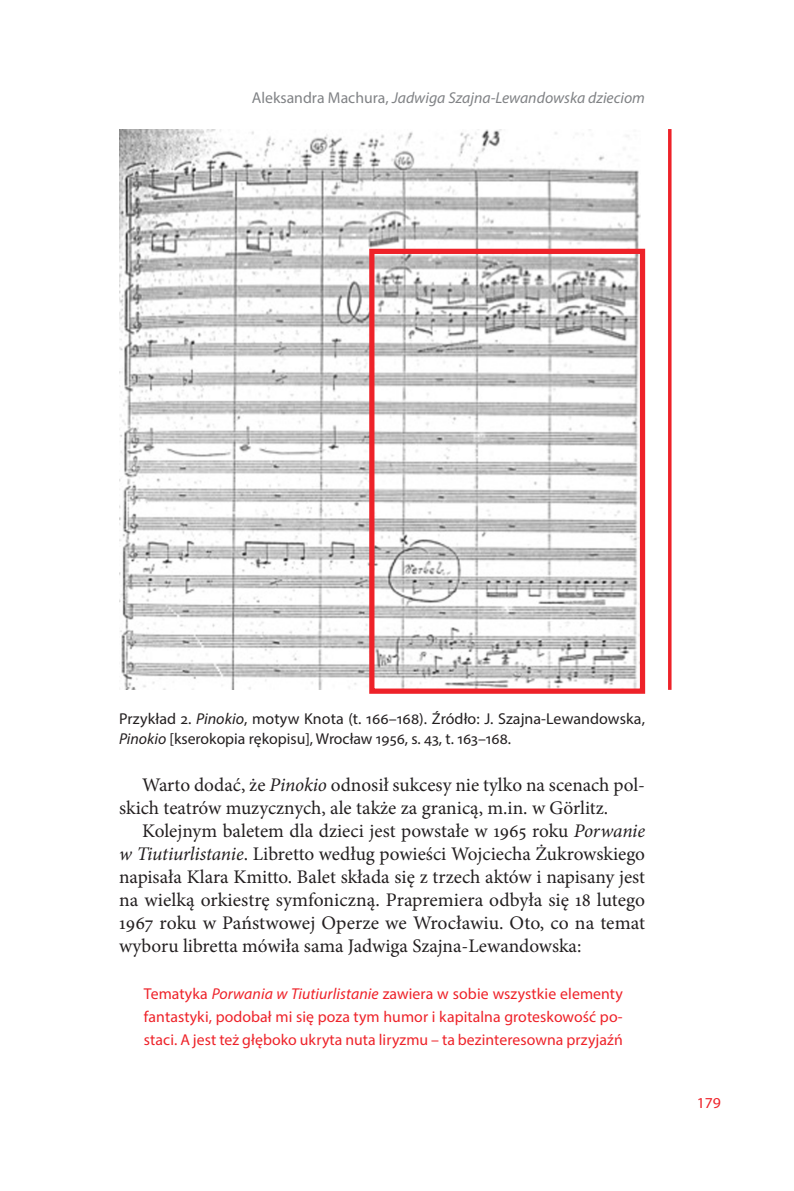
<style>
.page{position:relative;width:794px;height:1191px;background:#fff}
.page>*{position:absolute;margin:0;border:0;box-sizing:border-box;transform-origin:0 0}
.tekst_podstawowy{font:19.25px/23.1px "Minion Pro";color:#231f20}
.cytat{font:15.75px/23.1px "Myriad Pro";letter-spacing:.005em;color:#ee2229;text-align:justify}
.Podpisy_do_ilustracj{font:15.75px/19.6px "Myriad Pro";color:#231f20}
.t1{font:italic 15.75px "Myriad Pro";color:#808285}
.t2{font:15.22px "Myriad Pro";color:#ee2229;scale:1.04 1}
.s1{font-style:normal}
.s2{font-style:italic}
</style>
<div class="page">
<hr style="left:668px;top:129px;width:3px;height:561px;background:#ee2229">
<img style="left:119px;top:129px;width:521px;height:561px">
<div style="left:369px;top:249px;width:276px;height:445px;border:5px solid #ee2229"></div>
<p class="t1" style="left:252px;top:88px;width:394px"><span class="s1">Aleksandra Machura,</span> Jadwiga Szajna-Lewandowska dzieciom</p>
<p class="Podpisy_do_ilustracj" style="left:119px;top:709px;width:527px">Przykład 2. <span class="s2">Pinokio</span>, motyw Knota (t. 166–168). Źródło: J. Szajna-Lewandowska,<br><span class="s2">Pinokio</span> [kserokopia rękopisu], Wrocław 1956, s. 43, t. 163–168.</p>
<p class="tekst_podstawowy" style="left:119px;top:773px;width:527px;text-indent:23px">Warto dodać, że <span class="s2">Pinokio</span> odnosił sukcesy nie tylko na scenach pol&shy;skich teatrów muzycznych, ale także za granicą, m.in. w Görlitz.</p>
<p class="tekst_podstawowy" style="left:119px;top:819px;width:527px;text-align:justify;text-indent:23px">Kolejnym baletem dla dzieci jest powstałe w 1965 roku <span class="s2">Porwanie w Tiutiurlistanie</span>. Libretto według powieści Wojciecha Żukrowskiego napisała Klara Kmitto. Balet składa się z trzech aktów i napisany jest na wielką orkiestrę symfoniczną. Prapremiera odbyła się 18 lutego 1967 roku w Państwowej Operze we Wrocławiu. Oto, co na temat wyboru libretta mówiła sama Jadwiga Szajna-Lewandowska:</p>
<p class="cytat" style="left:144px;top:981px;width:480px">Tematyka <span class="s2">Porwania w Tiutiurlistanie</span> zawiera w sobie wszystkie elementy fantastyki, podobał mi się poza tym humor i kapitalna groteskowość po&shy;staci. A jest też głęboko ukryta nuta liryzmu – ta bezinteresowna przyjaźń</p>
<p class="t2" style="left:696px;top:1093px;width:25px">179</p>
</div>
